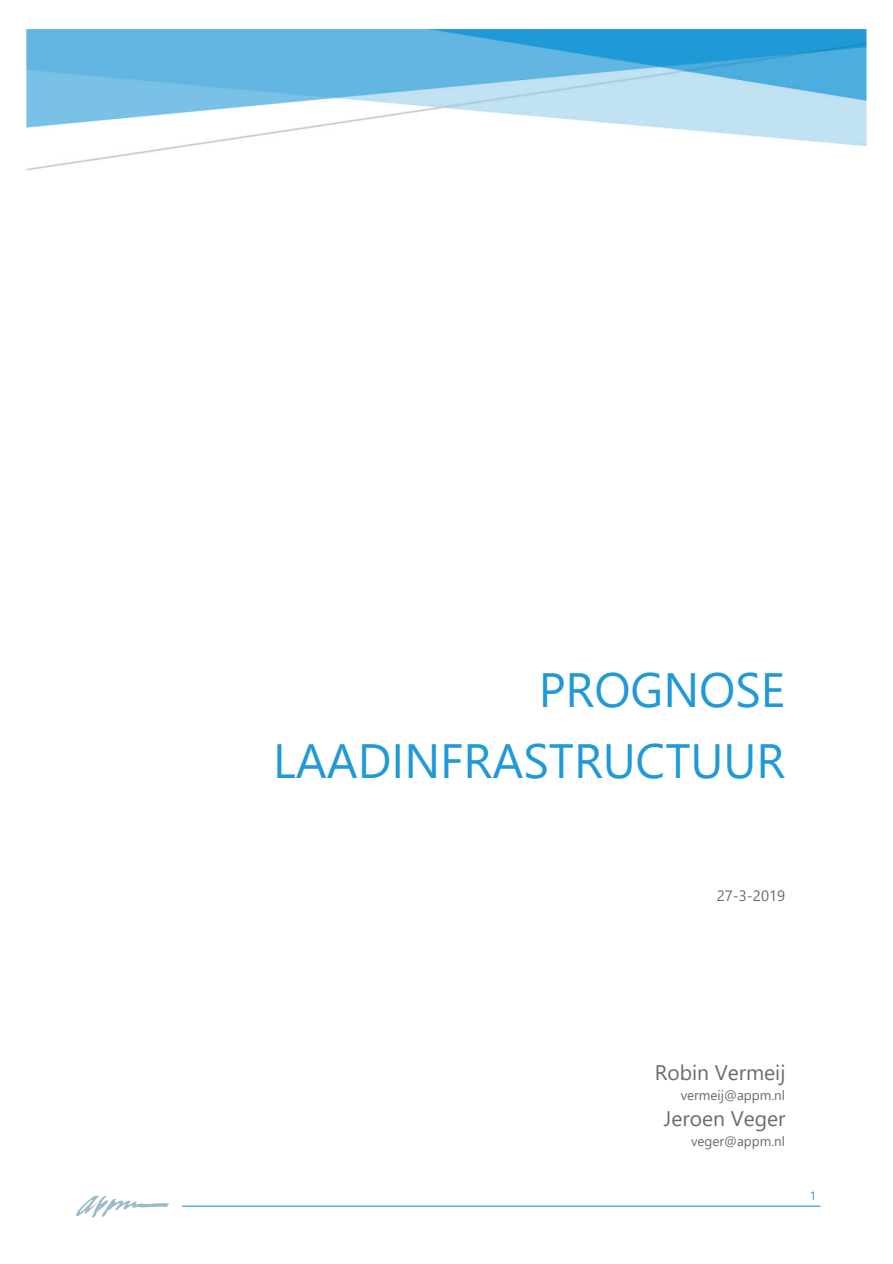
<style>
.page{position:relative;width:893px;height:1264px;background:#fff}
.page>*{position:absolute;margin:0;border:0;box-sizing:border-box;transform-origin:0 0}
.t1{font:48px/70.9px "Segoe UI";color:#2099d7;text-align:right}
.t2{font:21px "Segoe UI";color:#6b6b6b}
.t3{font:15px "Segoe UI";letter-spacing:.005em;color:#6b6b6b}
.t4{font:13.5px "Segoe UI";color:#6b6b6b}
.t5{font:12px "Segoe UI";color:#2099d7}
</style>
<div class="page">
<svg style="left:76px;top:1195px;width:93px;height:22px"></svg>
<hr style="left:182px;top:1205px;width:639px;height:1px;background:#2099d7">
<img style="left:26px;top:29px;width:841px;height:142px">
<p class="t1" style="left:273px;top:650px;width:513px">PROGNOSE<br>LAADINFRASTRUCTUUR</p>
<p class="t3" style="left:717px;top:885px;width:70px">27-3-2019</p>
<p class="t2" style="left:655px;top:1056px;width:132px">Robin Vermeij</p>
<p class="t4" style="left:681px;top:1084px;width:106px">vermeij@appm.nl</p>
<p class="t2" style="left:664px;top:1102px;width:123px">Jeroen Veger</p>
<p class="t4" style="left:691px;top:1130px;width:96px">veger@appm.nl</p>
<p class="t5" style="left:810px;top:1187px;width:8px">1</p>
</div>
